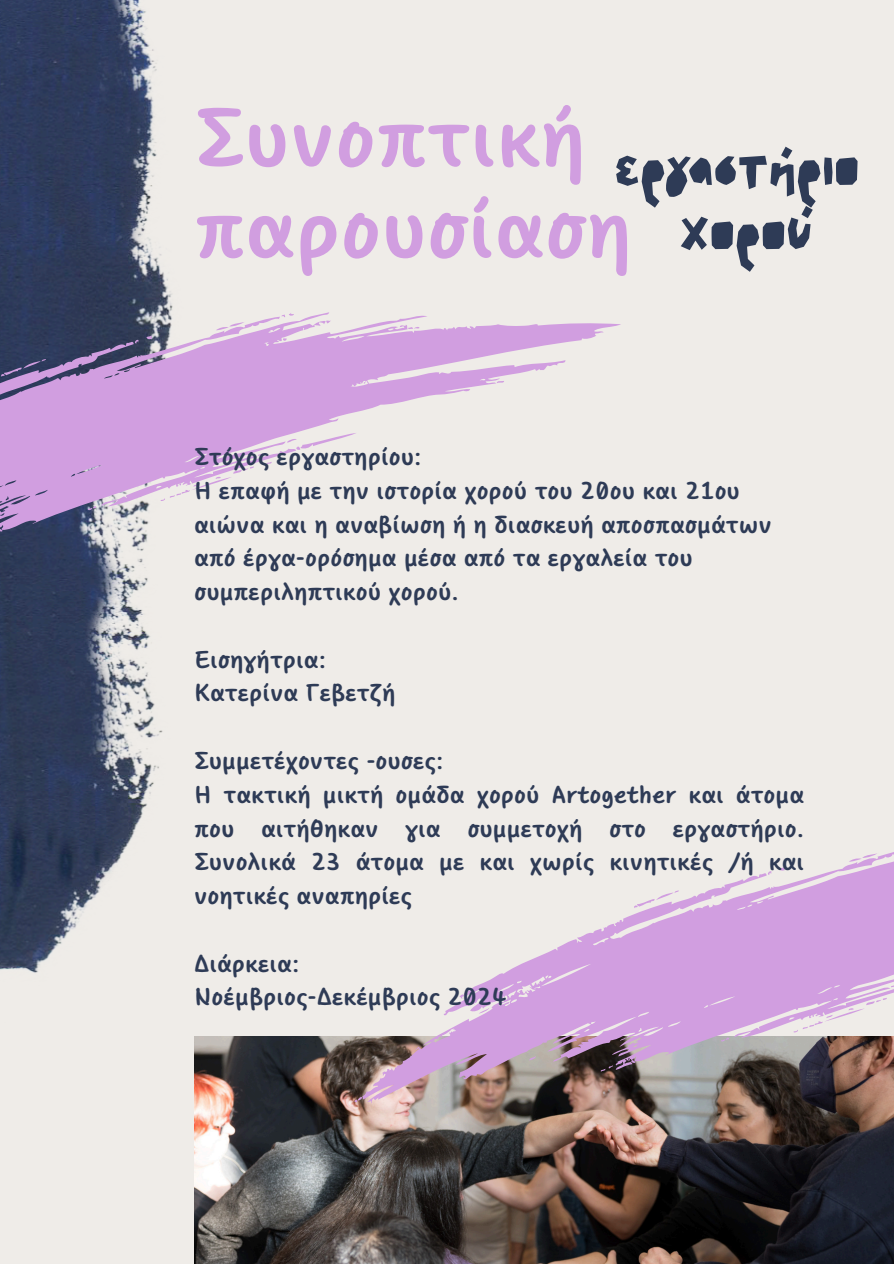
<style>
.page{position:relative;width:894px;height:1264px;background:#fff}
.page>*{position:absolute;margin:0;border:0;box-sizing:border-box;transform-origin:0 0}
.t1{font:700 82.5px/91.2px "Core Narae Pro";color:#d19ee0}
.t2{font:58.5px/64.2px "NF PAGKAKI Full";color:#2e3b56;text-align:center}
.t3{font:700 24.3px/33.8px "Core Narae Pro";color:#2e3b56}
</style>
<div class="page">
<div style="left:0;top:0;width:893px;height:1263px;background:#efece8"></div>
<img style="left:0;top:0;width:173px;height:973px">
<img style="left:194px;top:1036px;width:699px;height:227px">
<svg style="left:354px;top:1096px;width:8px;height:6px"></svg>
<svg style="left:362px;top:852px;width:531px;height:251px"></svg>
<svg style="left:848px;top:853px;width:30px;height:8px"></svg>
<svg style="left:620px;top:1037px;width:5px;height:4px"></svg>
<svg style="left:599px;top:1064px;width:13px;height:7px"></svg>
<svg style="left:793px;top:997px;width:93px;height:36px"></svg>
<svg style="left:0;top:312px;width:621px;height:260px"></svg>
<svg style="left:216px;top:321px;width:29px;height:9px"></svg>
<svg style="left:281px;top:313px;width:13px;height:4px"></svg>
<svg style="left:285px;top:433px;width:71px;height:17px"></svg>
<svg style="left:160px;top:466px;width:94px;height:36px"></svg>
<p class="t1" style="left:194px;top:91px;width:439px">Συνοπτική παρουσίαση</p>
<p class="t2" style="left:614px;top:133px;width:246px">εργαστήριο χορού</p>
<p class="t3" style="left:194px;top:439px;width:229px">Στόχος εργαστηρίου:</p>
<h1 class="t3" style="left:194px;top:473px;width:579px">Η επαφή με την ιστορία χορού του 20ου και 21ου αιώνα και η αναβίωση ή η διασκευή αποσπασμάτων από έργα-ορόσημα μέσα από τα εργαλεία του συμπεριληπτικού χορού.</h1>
<h2 class="t3" style="left:194px;top:642px;width:133px">Εισηγήτρια:</h2>
<p class="t3" style="left:194px;top:676px;width:203px">Κατερίνα Γεβετζή</p>
<p class="t3" style="left:194px;top:743px;width:251px">Συμμετέχοντες -ουσες:</p>
<p class="t3" style="left:194px;top:777px;width:611px;text-align:justify">Η τακτική μικτή ομάδα χορού Artogether και άτομα που αιτήθηκαν για συμμετοχή στο εργαστήριο.<br>Συνολικά 23 άτομα με και χωρίς κινητικές /ή και νοητικές αναπηρίες</p>
<p class="t3" style="left:194px;top:946px;width:107px">Διάρκεια:</p>
<p class="t3" style="left:194px;top:979px;width:314px">Νοέμβριος-Δεκέμβριος 2024</p>
</div>
